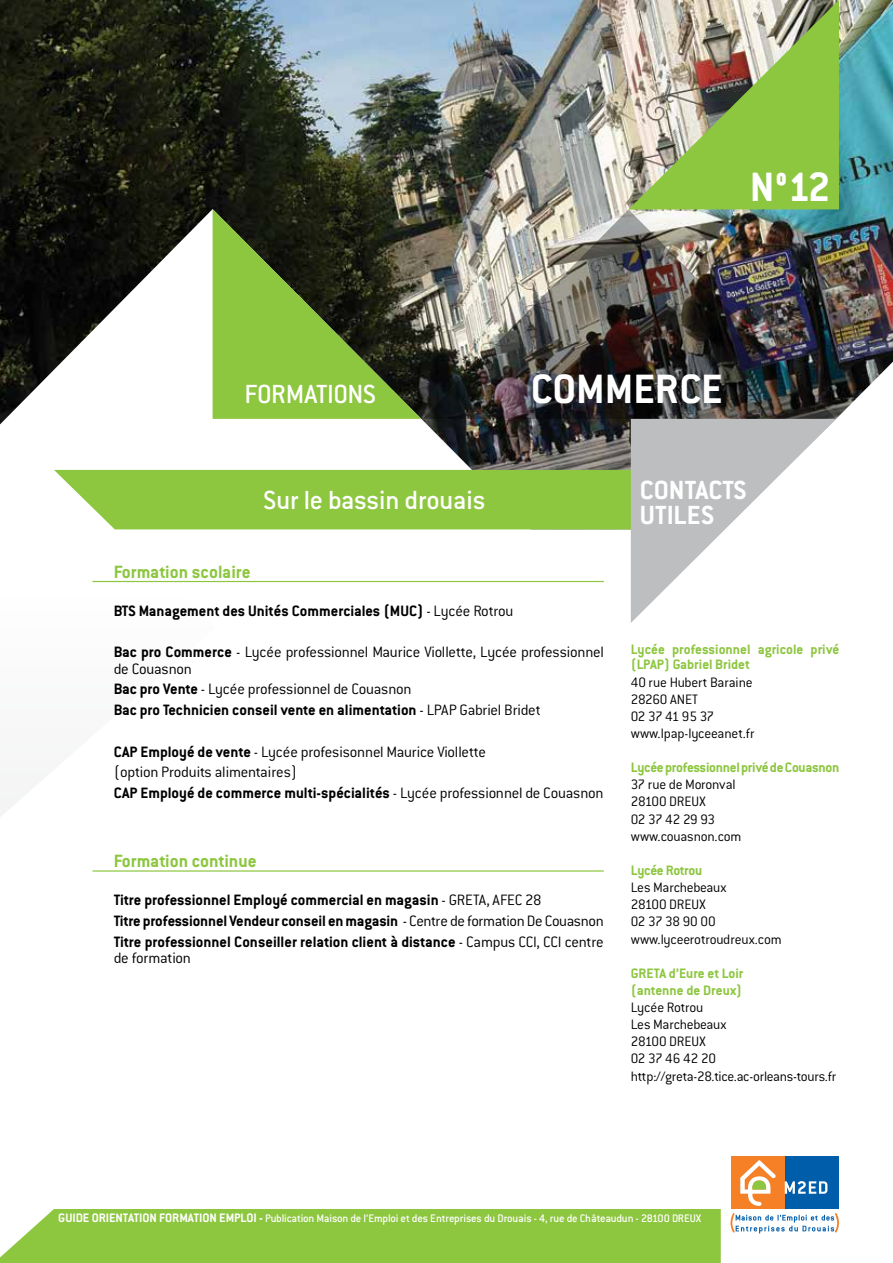
<style>
.page{position:relative;width:893px;height:1263px;background:#fff}
.page>*{position:absolute;margin:0;border:0;box-sizing:border-box;transform-origin:0 0}
.t1{font:700 45px "Conduit ITC Std";color:#fff}
.t2{font:500 28.8px "Conduit ITC Std";letter-spacing:-.01em;color:#fff}
.t3{font:700 28.8px/25.5px "Conduit ITC Std";color:#fff}
.t4{font:700 19.5px "Conduit ITC Std";color:#8dc63f}
.t5{font:700 16.5px/20.7px "Conduit ITC Std";color:#000}
.t6{font:300 16.5px/20.7px "Conduit ITC Std";letter-spacing:-.015em;color:#000}
.t7{font:300 15px/17.1px "Conduit ITC Std";letter-spacing:-.015em;color:#000}
.t8{font:700 15px/15px "Conduit ITC Std";letter-spacing:-.005em;color:#8dc63f}
.t9{font:700 13.5px "Conduit ITC Std";letter-spacing:-.005em;color:#fff}
.t10{font:500 12px "Conduit ITC Std";letter-spacing:-.015em;color:#fff}
.s1{font-weight:300}
.s2{font-weight:700}
.s3{font-weight:700;font-size:13.5px}
</style>
<div class="page">
<img style="left:839px;top:0;width:54px;height:416px">
<svg style="left:0;top:0;width:54px;height:397px"></svg>
<hr style="left:92px;top:870px;width:512px;height:2px;background:#8dc63f">
<div style="left:0;top:1209px;width:721px;height:54px;background:#8dc63f"></div>
<img style="left:54px;top:0;width:785px;height:623px">
<div style="left:731px;top:1157px;width:54px;height:52px;background:#f58025"></div>
<div style="left:785px;top:1157px;width:53px;height:52px;background:#005daa"></div>
<svg style="left:740px;top:1160px;width:36px;height:46px"></svg>
<svg style="left:785px;top:1181px;width:42px;height:13px"></svg>
<svg style="left:730px;top:1213px;width:109px;height:20px"></svg>
<svg style="left:0;top:397px;width:216px;height:420px"></svg>
<h1 class="t1" style="left:750px;top:159px;width:82px">N°12</h1>
<h2 class="t2" style="left:245px;top:376px;width:133px">FORMATIONS</h2>
<h2 class="t2" style="left:263px;top:482px;width:224px">Sur le bassin drouais</h2>
<h1 class="t1" style="left:531px;top:361px;width:70px">Commerce</h1>
<h2 class="t3" style="left:640px;top:476px;width:48px">Contacts<br>Utiles</h2>
<p class="t4" style="left:114px;top:560px;width:138px">Formation scolaire</p>
<p class="t5" style="left:114px;top:600px;width:401px">BTS Management des Unités Commerciales (MUC) <span class="s1">- Lycée Rotrou</span></p>
<p class="t6" style="left:114px;top:643px;width:492px;line-height:16.5px"><span class="s2">Bac pro Commerce</span> - Lycée professionnel Maurice Viollette, Lycée professionnel de Couasnon</p>
<p class="t5" style="left:114px;top:678px;width:429px">Bac pro Vente <span class="s1">- Lycée professionnel de Couasnon<br></span>Bac pro Technicien conseil vente en alimentation <span class="s1">- LPAP Gabriel Bridet</span></p>
<p class="t6" style="left:114px;top:741px;width:491px"><span class="s2">CAP Employé de vente</span> - Lycée profesisonnel Maurice Viollette<br>(option Produits alimentaires)<br><span class="s2">CAP Employé de commerce multi-spécialités</span> - Lycée professionnel de Couasnon</p>
<p class="t4" style="left:114px;top:849px;width:145px">Formation continue</p>
<p class="t5" style="left:114px;top:889px;width:492px">Titre professionnel Employé commercial en magasin <span class="s1">- GRETA, AFEC 28<br></span>Titre professionnel Vendeur conseil en magasin <span class="s1">- Centre de formation De Couasnon<br></span>Titre professionnel Conseiller relation client à distance <span class="s1">- Campus CCI, CCI centre</span></p>
<p class="t6" style="left:114px;top:947px;width:79px">de formation</p>
<p class="t8" style="left:631px;top:642px;width:210px">Lycée professionnel agricole privé (LPAP) Gabriel Bridet</p>
<p class="t7" style="left:631px;top:673px;width:125px">40 rue Hubert Baraine<br>28260 ANET<br>02 37 41 95 37 www.lpap-lyceeanet.fr</p>
<p class="t8" style="left:631px;top:760px;width:210px">Lycée professionnel privé de Couasnon</p>
<p class="t7" style="left:631px;top:776px;width:112px">37 rue de Moronval<br>28100 DREUX<br>02 37 42 29 93 www.couasnon.com</p>
<p class="t8" style="left:631px;top:862px;width:73px">Lycée Rotrou</p>
<p class="t7" style="left:631px;top:878px;width:152px">Les Marchebeaux<br>28100 DREUX<br>02 37 38 90 00 www.lyceerotroudreux.com</p>
<p class="t8" style="left:631px;top:964px;width:114px;line-height:17.1px">GRETA d’Eure et Loir (antenne de Dreux)</p>
<p class="t7" style="left:631px;top:998px;width:207px">Lycée Rotrou<br>Les Marchebeaux<br>28100 DREUX<br>02 37 46 42 20 http://greta-28.tice.ac-orleans-tours.fr</p>
<p class="t9" style="left:58px;top:1209px;width:58px">Guide orientat</p>
<p class="t9" style="left:139px;top:1209px;width:41px">ion format</p>
<p class="t9" style="left:199px;top:1209px;width:28px">ion empl</p>
<p class="t10" style="left:246px;top:1211px;width:456px"><span class="s3">oi -</span> Publication Maison de l’Emploi et des Entreprises du Drouais - 4, rue de Châteaudun - 28100 Dreux</p>
</div>
